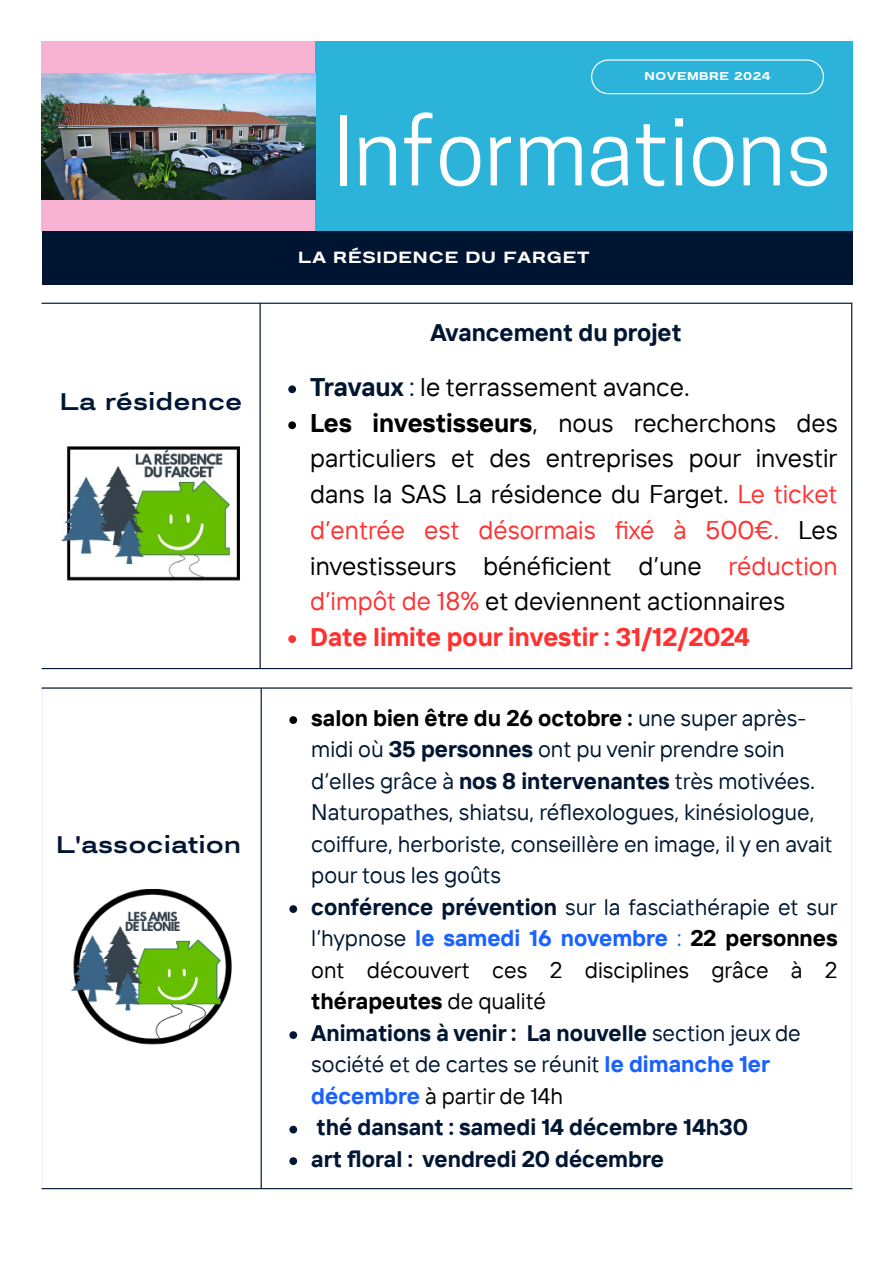
<style>
.page{position:relative;width:894px;height:1263px;background:#fff}
.page>*{position:absolute;margin:0;border:0;box-sizing:border-box;transform-origin:0 0}
.t1{font:90px "Cooper Hewitt";color:#fff}
.t2{font:25.5px/35.5px "TT Interphases";color:#000;text-align:justify}
.t3{font:700 25.5px "TT Interphases";color:#ff3131}
.t4{font:500 expanded 24px "Prachason Neue";color:#001632}
.t5{font:700 24px "TT Interphases";color:#001632}
.t6{font:22.5px/31.5px "TT Interphases";color:#001632}
.t7{font:22.5px/31.5px "TT Interphases";color:#000;text-align:justify}
.t8{font:700 22.5px "TT Interphases";color:#001632}
.t9{font:600 expanded 16.2px "Prachason Neue";letter-spacing:.05em;color:#fff}
.t10{font:600 expanded 11.4px "Prachason Neue";letter-spacing:.05em;color:#fff}
.s1{font-weight:700;color:#001632}
.s2{color:#001632}
.s3{font-weight:700}
.s4{color:#ff3131}
.s5{font-weight:700;color:#000}
.s6{font-weight:700;color:#1a62ff}
.s7{color:#1a62ff}
.s8{color:#000}
</style>
<div class="page">
<div style="left:42px;top:42px;width:810px;height:243px;background:#2bb3da"></div>
<div style="left:42px;top:231px;width:810px;height:54px;background:#001532"></div>
<div style="left:42px;top:42px;width:273px;height:189px;background:#f8b3d2"></div>
<svg style="left:591px;top:59px;width:232px;height:35px"></svg>
<img style="left:42px;top:73px;width:273px;height:126px">
<img style="left:61px;top:446px;width:179px;height:135px">
<svg style="left:288px;top:385px;width:8px;height:8px"></svg>
<svg style="left:288px;top:421px;width:8px;height:8px"></svg>
<svg style="left:288px;top:635px;width:8px;height:8px"></svg>
<hr style="left:259px;top:304px;width:1px;height:364px;background:#001632">
<hr style="left:850px;top:304px;width:2px;height:364px;background:#001632">
<hr style="left:42px;top:303px;width:810px;height:1px;background:#001632">
<hr style="left:42px;top:668px;width:810px;height:1px;background:#001632">
<img style="left:71px;top:889px;width:161px;height:156px">
<svg style="left:289px;top:716px;width:8px;height:8px"></svg>
<svg style="left:289px;top:905px;width:8px;height:8px"></svg>
<svg style="left:289px;top:1031px;width:8px;height:8px"></svg>
<svg style="left:289px;top:1126px;width:8px;height:7px"></svg>
<svg style="left:289px;top:1157px;width:8px;height:8px"></svg>
<hr style="left:260px;top:688px;width:2px;height:500px;background:#001632">
<hr style="left:42px;top:687px;width:810px;height:1px;background:#001632">
<hr style="left:42px;top:1188px;width:810px;height:1px;background:#001632">
<p class="t4" style="left:60px;top:390px;width:184px">La résidence</p>
<p class="t4" style="left:56px;top:834px;width:186px">L'association</p>
<p class="t10" style="left:644px;top:71px;width:127px">NOVEMBRE 2024</p>
<p class="t1" style="left:333px;top:118px;width:500px">Informations</p>
<p class="t9" style="left:298px;top:250px;width:292px">LA RÉSIDENCE DU FARGET</p>
<h2 class="t5" style="left:430px;top:317px;width:252px">Avancement du projet</h2>
<p class="t2" style="left:310px;top:369px;width:381px"><span class="s1">Travaux</span> <span class="s2">:</span> le terrassement avance.</p>
<p class="t2" style="left:310px;top:405px;width:529px"><span class="s3">Les investisseurs</span>, nous recherchons des particuliers et des entreprises pour investir dans la SAS La résidence du Farget. <span class="s4">Le ticket d’entrée est désormais fixé à 500€.</span> Les investisseurs bénéficient d’une <span class="s4">réduction d’impôt de 18%</span> et deviennent actionnaires</p>
<p class="t3" style="left:310px;top:620px;width:441px">Date limite pour investir : 31/12/2024</p>
<p class="t6" style="left:311px;top:701px;width:522px"><span class="s5">salon bien être du 26 octobre</span> <span class="s3">:</span> une super après&shy;midi où <span class="s3">35 personnes</span> ont pu venir prendre soin d’elles grâce à <span class="s3">nos 8 intervenantes</span> très motivées.<br>Naturopathes, shiatsu, réflexologues, kinésiologue, coiffure, herboriste, conseillère en image, il y en avait pour tous les goûts</p>
<p class="t7" style="left:311px;top:890px;width:527px"><span class="s1">conférence prévention</span> <span class="s2">sur la fasciathérapie et sur l’hypnose</span> <span class="s6">le samedi 16 novembre</span> <span class="s7">:</span> <span class="s3">22 personnes </span>ont découvert ces 2 disciplines grâce à 2 <span class="s3">thérapeutes</span> de qualité</p>
<p class="t6" style="left:311px;top:1016px;width:491px"><span class="s3">Animations à venir : La nouvelle</span> section jeux de société et de cartes se réunit <span class="s6">le dimanche 1er décembre</span> <span class="s8">à partir de 14h</span></p>
<p class="t8" style="left:316px;top:1113px;width:433px">thé dansant : samedi 14 décembre 14h30</p>
<p class="t8" style="left:311px;top:1144px;width:354px">art floral : vendredi 20 décembre</p>
</div>
